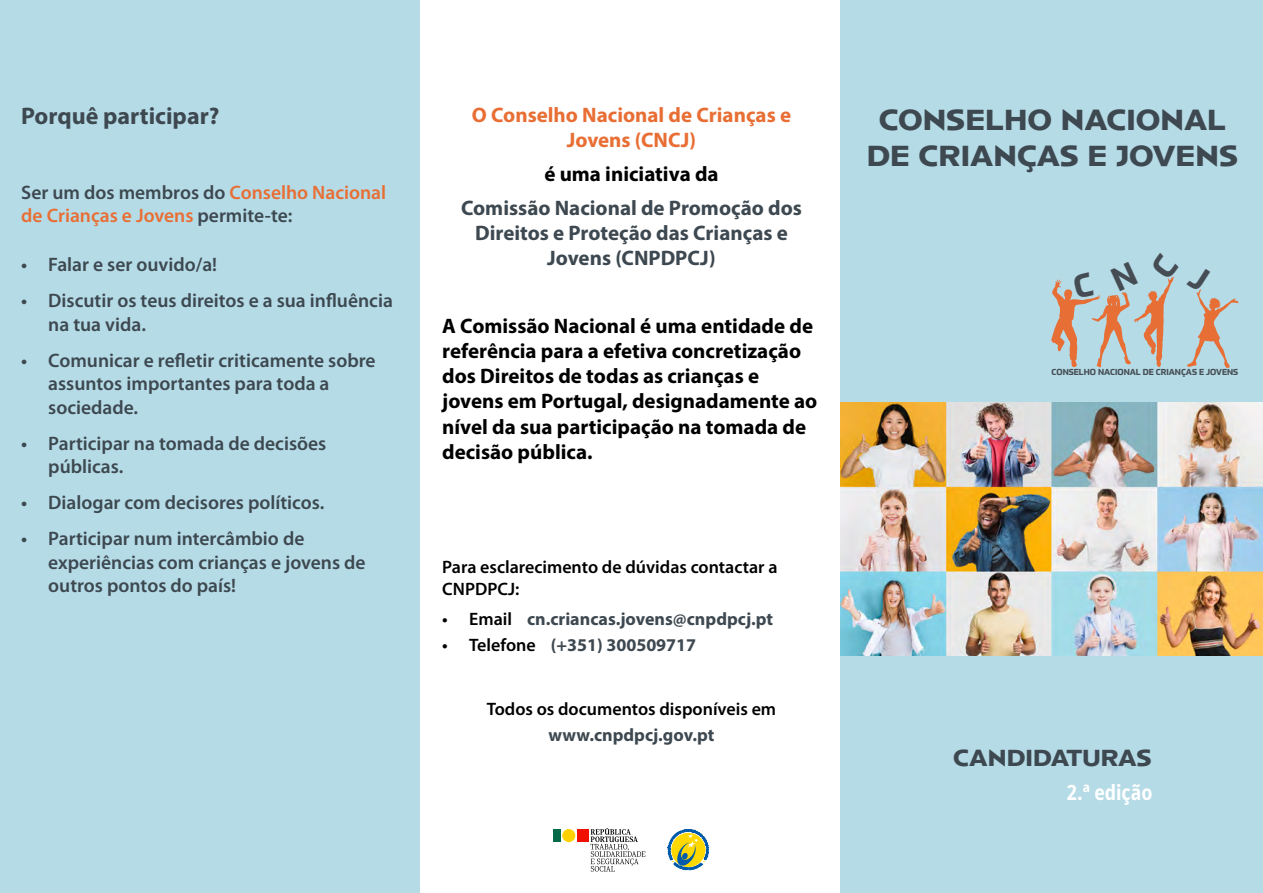
<style>
.page{position:relative;width:1263px;height:893px;background:#fff}
.page>*{position:absolute;margin:0;border:0;box-sizing:border-box;transform-origin:0 0}
.t1{font:700 30px/36px "Anisette Std Petite";color:#3d4850;text-align:center}
.t2{font:700 24px "Myriad Pro";color:#3d4850}
.t3{font:700 24px "Anisette Std Petite";color:#3d4850}
.t4{font:700 21px/25.2px "Myriad Pro";color:#000}
.t5{font:700 21px/25.2px "Myriad Pro";color:#3d4850;text-align:center}
.t6{font:700 21px/25.2px "Myriad Pro";color:#e86e34;text-align:center}
.t7{font:700 condensed 21px "Noto Sans";color:#fff}
.t8{font:600 19.5px/23.4px "Myriad Pro";color:#3d4850}
.t9{font:600 19.5px/23.4px "Myriad Pro";color:#e86e34}
.t10{font:700 18px "Myriad Pro";color:#3d4850}
.t11{font:600 18px/21.6px "Myriad Pro";color:#000}
.t12{font:700 8.4px "Prometo";color:#454c53}
.s1{color:#3d4850}
.s2{font-weight:600;color:#000}
</style>
<div class="page">
<div style="left:0;top:0;width:419px;height:893px;background:#b5dbe6"></div>
<div style="left:840px;top:0;width:423px;height:893px;background:#b5dbe6"></div>
<img style="left:840px;top:402px;width:423px;height:254px">
<div style="left:577px;top:829px;width:11px;height:13px;background:#f00f00"></div>
<div style="left:553px;top:829px;width:8px;height:13px;background:#046a48"></div>
<div style="left:562px;top:829px;width:13px;height:13px;background:#ffd100;border-radius:50%"></div>
<svg style="left:591px;top:828px;width:54px;height:44px"></svg>
<svg style="left:668px;top:829px;width:40px;height:41px"></svg>
<svg style="left:1051px;top:276px;width:123px;height:91px"></svg>
<svg style="left:1187px;top:289px;width:52px;height:79px"></svg>
<p class="t2" style="left:21px;top:101px;width:200px">Porquê participar?</p>
<p class="t9" style="left:21px;top:180px;width:366px"><span class="s1">Ser um dos membros do</span> Conselho Nacional de Crianças e Jovens <span class="s1">permite-te:</span></p>
<p class="t8" style="left:21px;top:252px;width:197px">• Falar e ser ouvido/a!</p>
<p class="t8" style="left:48px;top:288px;width:346px;text-indent:-27px">• Discutir os teus direitos e a sua influência na tua vida.</p>
<p class="t8" style="left:48px;top:348px;width:329px;text-indent:-27px">• Comunicar e refletir criticamente sobre assuntos importantes para toda a sociedade.</p>
<p class="t8" style="left:48px;top:431px;width:280px;text-indent:-27px">• Participar na tomada de decisões públicas.</p>
<p class="t8" style="left:21px;top:491px;width:305px">• Dialogar com decisores políticos.</p>
<p class="t8" style="left:48px;top:527px;width:319px;text-indent:-27px">• Participar num intercâmbio de experiências com crianças e jovens de outros pontos do país!</p>
<p class="t6" style="left:472px;top:102px;width:321px">O Conselho Nacional de Crianças e<br>Jovens (CNCJ)</p>
<p class="t4" style="left:544px;top:161px;width:176px">é uma iniciativa da</p>
<p class="t5" style="left:461px;top:194px;width:342px">Comissão Nacional de Promoção dos<br>Direitos e Proteção das Crianças e<br>Jovens (CNPDPCJ)</p>
<p class="t4" style="left:442px;top:312px;width:377px">A Comissão Nacional é uma entidade de referência para a efetiva concretização dos Direitos de todas as crianças e jovens em Portugal, designadamente ao nível da sua participação na tomada de decisão pública.</p>
<p class="t11" style="left:442px;top:556px;width:337px">Para esclarecimento de dúvidas contactar a<br>CNPDPCJ:</p>
<p class="t10" style="left:442px;top:607px;width:332px"><span class="s2">• Email</span> cn.criancas.jovens@cnpdpcj.pt</p>
<p class="t10" style="left:442px;top:633px;width:255px"><span class="s2">• Telefone</span> (+351) 300509717</p>
<p class="t11" style="left:487px;top:697px;width:291px">Todos os documentos disponíveis em</p>
<p class="t10" style="left:548px;top:723px;width:167px">www.cnpdpcj.gov.pt</p>
<h1 class="t1" style="left:867px;top:102px;width:373px">CONSELHO NACIONAL<br>DE CRIANÇAS E JOVENS</h1>
<p class="t12" style="left:1052px;top:367px;width:188px">CONSELHO NACIONAL DE CRIANÇAS E JOVENS</p>
<p class="t3" style="left:953px;top:745px;width:200px">CANDIDATURAS</p>
<p class="t7" style="left:1067px;top:777px;width:87px">2.ª edição</p>
</div>
